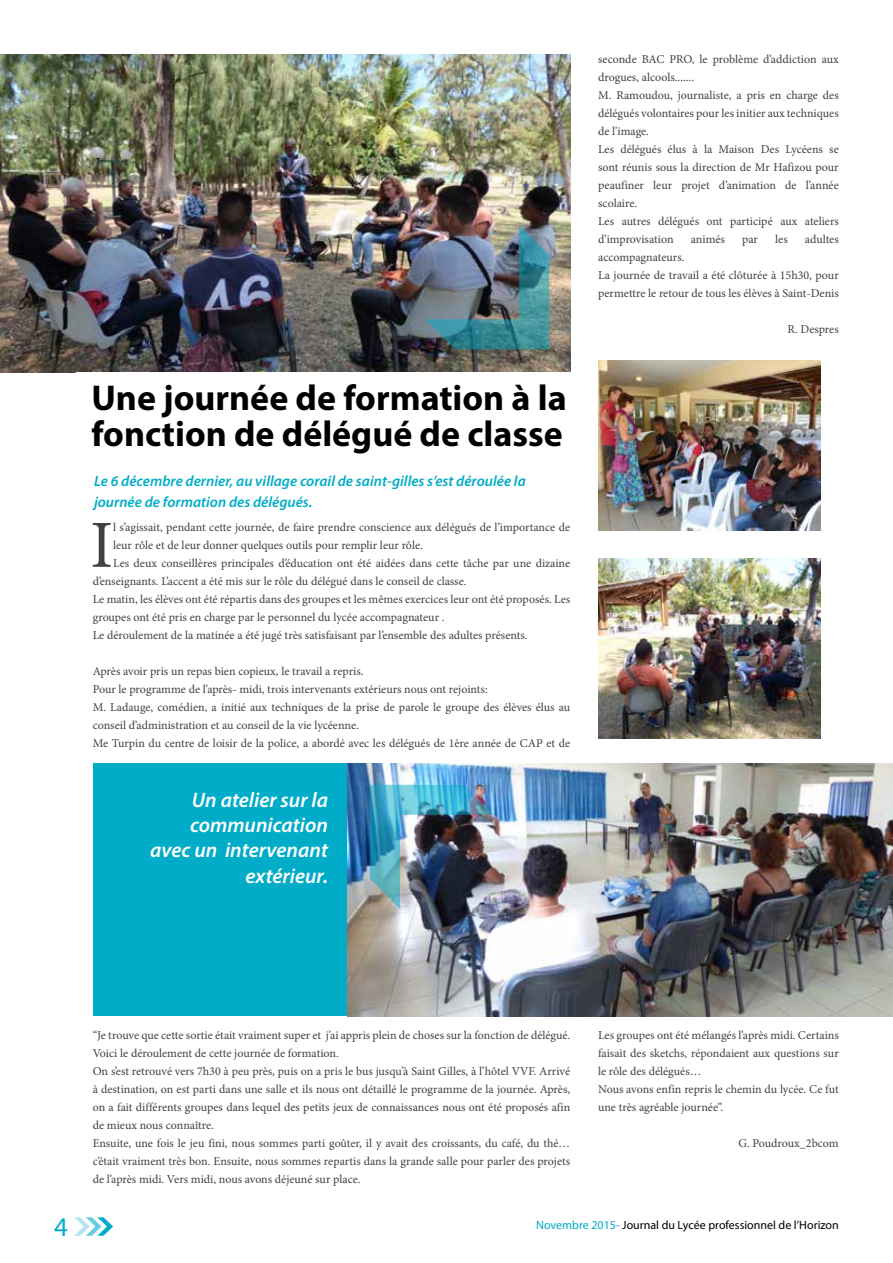
<style>
.page{position:relative;width:893px;height:1263px;background:#fff}
.page>*{position:absolute;margin:0;border:0;box-sizing:border-box;transform-origin:0 0}
.t1{font:67.35px "Minion Pro";color:#414042}
.t2{font:700 36px/36px "Myriad Pro";color:#000}
.t3{font:27px "Myriad Pro";color:#00acc8}
.t4{font:italic 600 21px/25.2px "Myriad Pro";color:#fff;text-align:right}
.t5{font:italic 600 15px/21px "Myriad Pro";color:#00acc8}
.t6{font:12px/18px "Minion Pro";color:#414042}
.t7{font:12px "Myriad Pro";color:#000}
.s1{color:#00acc8}
</style>
<div class="page">
<svg style="left:74px;top:1217px;width:39px;height:19px"></svg>
<img style="left:0;top:54px;width:570px;height:318px">
<div style="left:94px;top:763px;width:799px;height:253px;background:#00acc8"></div>
<img style="left:348px;top:763px;width:545px;height:253px">
<img style="left:425px;top:225px;width:124px;height:124px">
<img style="left:370px;top:785px;width:124px;height:124px">
<img style="left:598px;top:360px;width:223px;height:170px">
<img style="left:598px;top:558px;width:223px;height:181px">
<h2 class="t2" style="left:91px;top:379px;width:477px">Une journée de formation à la fonction de délégué de classe</h2>
<p class="t5" style="left:94px;top:470px;width:433px">Le 6 décembre dernier, au village corail de saint-gilles s’est déroulée la journée de formation des délégués.</p>
<h1 class="t1" style="left:90px;top:500px;width:24px">I</h1>
<p class="t6" style="left:113px;top:518px;width:459px">l s’agissait, pendant cette journée, de faire prendre conscience aux délégués de l’importance de</p>
<p class="t6" style="left:113px;top:536px;width:311px">leur rôle et de leur donner quelques outils pour remplir leur rôle.</p>
<p class="t6" style="left:113px;top:554px;width:459px">Les deux conseillères principales d’éducation ont été aidées dans cette tâche par une dizaine</p>
<p class="t6" style="left:93px;top:572px;width:375px">d’enseignants. L’accent a été mis sur le rôle du délégué dans le conseil de classe.</p>
<p class="t6" style="left:93px;top:590px;width:479px">Le matin, les élèves ont été répartis dans des groupes et les mêmes exercices leur ont été proposés. Les</p>
<p class="t6" style="left:93px;top:608px;width:353px">groupes ont été pris en charge par le personnel du lycée accompagnateur .</p>
<p class="t6" style="left:93px;top:626px;width:436px">Le déroulement de la matinée a été jugé très satisfaisant par l’ensemble des adultes présents.</p>
<p class="t6" style="left:93px;top:662px;width:479px">Après avoir pris un repas bien copieux, le travail a repris.<br>Pour le programme de l’après- midi, trois intervenants extérieurs nous ont rejoints:<br>M. Ladauge, comédien, a initié aux techniques de la prise de parole le groupe des élèves élus au conseil d’administration et au conseil de la vie lycéenne.<br>Me Turpin du centre de loisir de la police, a abordé avec les délégués de 1ère année de CAP et de</p>
<h3 class="t4" style="left:150px;top:787px;width:180px">Un atelier sur la communication avec un intervenant extérieur.</h3>
<p class="t6" style="left:598px;top:50px;width:242px">seconde BAC PRO, le problème d’addiction aux drogues, alcools.......<br>M. Ramoudou, journaliste, a pris en charge des délégués volontaires pour les initier aux techniques de l’image.<br>Les délégués élus à la Maison Des Lycéens se sont réunis sous la direction de Mr Hafizou pour peaufiner leur projet d’animation de l’année scolaire.<br>Les autres délégués ont participé aux ateliers d’improvisation</p>
<p class="t6" style="left:691px;top:230px;width:36px">animés</p>
<p class="t6" style="left:742px;top:230px;width:17px">par</p>
<p class="t6" style="left:775px;top:230px;width:14px">les</p>
<p class="t6" style="left:805px;top:230px;width:35px">adultes</p>
<p class="t6" style="left:598px;top:248px;width:242px">accompagnateurs.<br>La journée de travail a été clôturée à 15h30, pour permettre le retour de tous les élèves à Saint-Denis</p>
<p class="t6" style="left:787px;top:320px;width:53px">R. Despres</p>
<p class="t6" style="left:93px;top:1026px;width:479px">“Je trouve que cette sortie était vraiment super et j’ai appris plein de choses sur la fonction de délégué.<br>Voici le déroulement de cette journée de formation.<br>On s’est retrouvé vers 7h30 à peu près, puis on a pris le bus jusqu’à Saint Gilles, à l’hôtel VVF. Arrivé à destination, on est parti dans une salle et ils nous ont détaillé le programme de la journée. Après, on a fait différents groupes dans lequel des petits jeux de connaissances nous ont été proposés afin de mieux nous connaître.<br>Ensuite, une fois le jeu fini, nous sommes parti goûter, il y avait des croissants, du café, du thé… c’était vraiment très bon. Ensuite, nous sommes repartis dans la grande salle pour parler des projets de l’après midi. Vers midi, nous avons déjeuné sur place.</p>
<p class="t6" style="left:598px;top:1026px;width:242px">Les groupes ont été mélangés l’après midi. Certains faisait des sketchs, répondaient aux questions sur le rôle des délégués…<br>Nous avons enfin repris le chemin du lycée. Ce fut une très agréable journée”.</p>
<p class="t6" style="left:738px;top:1134px;width:102px">G. Poudroux_2bcom</p>
<h3 class="t3" style="left:54px;top:1210px;width:15px">4</h3>
<p class="t7" style="left:536px;top:1218px;width:304px"><span class="s1">Novembre 2015-</span> Journal du Lycée professionnel de l’Horizon</p>
</div>
